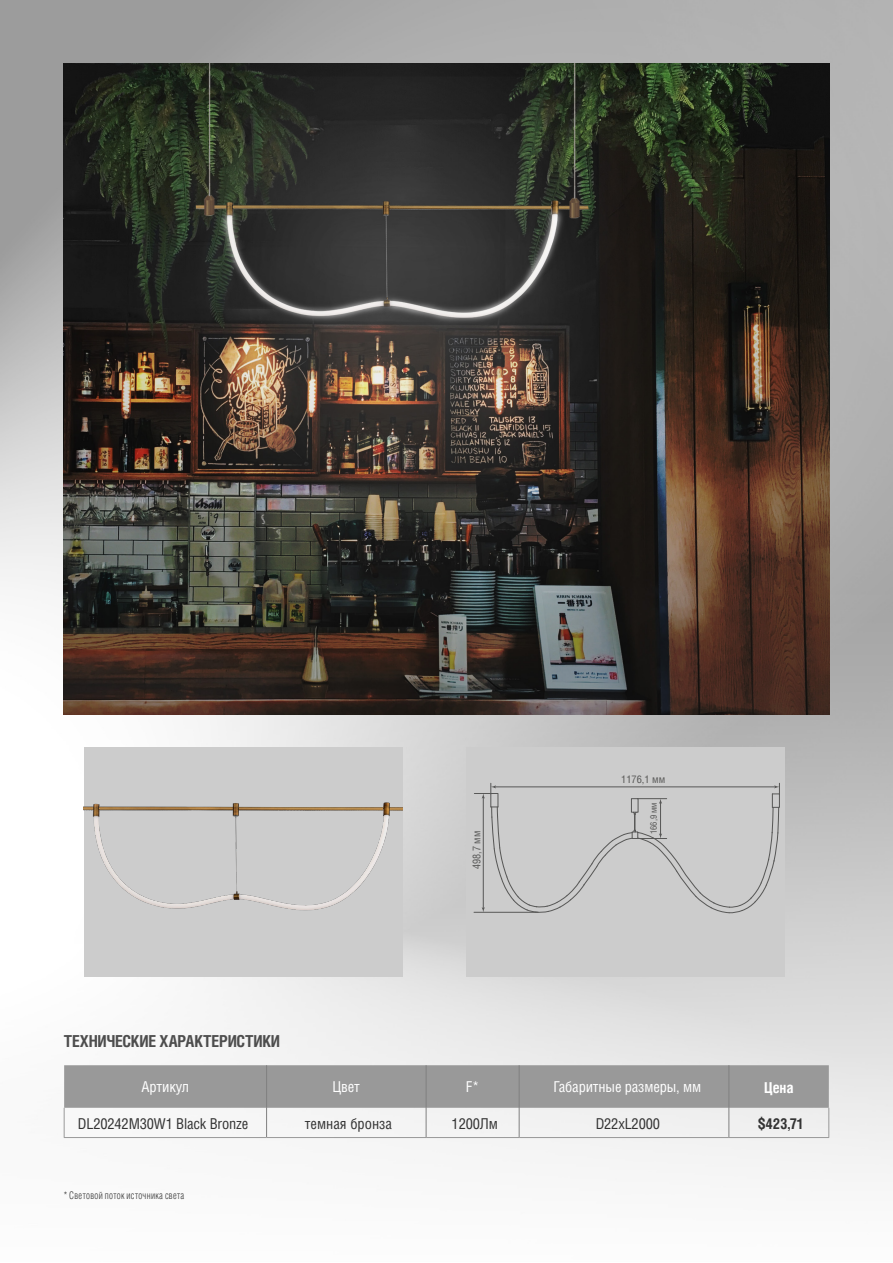
<style>
.page{position:relative;width:893px;height:1263px;background:#fff}
.page>*{position:absolute;margin:0;border:0;box-sizing:border-box;transform-origin:0 0}
.Заголовок{font:700 16.5px "Helios Cond C";letter-spacing:-.01em;color:#4d4d4d}
.t1{font:15px "Helios Cond C";letter-spacing:-.01em;color:#333}
.t2{font:15px "Helios Cond C";letter-spacing:-.01em;color:#fff}
.t3{font:700 15px "Helios Cond C";color:#333}
.t4{font:700 15px "Helios Cond C";color:#fff}
.t5{font:10.8px "Helios Cond C";color:#575756}
.Заголовок-2{font:10.5px "Helios Cond Light C";letter-spacing:.035em;color:#333;scale:.9 1}
.t6{font:10.5px "Helios Cond C";color:#575756}
.t7{font:9px "Helios Cond C";color:#575756}
</style>
<div class="page">
<img style="left:0;top:0;width:893px;height:1174px">
<img style="left:64px;top:64px;width:765px;height:650px">
<div style="left:84px;top:747px;width:319px;height:230px;background:#ccc"></div>
<img style="left:84px;top:802px;width:319px;height:109px">
<div style="left:466px;top:747px;width:319px;height:230px;background:#ccc"></div>
<svg style="left:474px;top:783px;width:306px;height:130px"></svg>
<hr style="left:64px;top:1137px;width:203px;height:1px;background:#999">
<hr style="left:267px;top:1137px;width:159px;height:1px;background:#999">
<hr style="left:426px;top:1137px;width:93px;height:1px;background:#999">
<hr style="left:519px;top:1137px;width:210px;height:1px;background:#999">
<hr style="left:729px;top:1137px;width:100px;height:1px;background:#999">
<svg style="left:64px;top:1065px;width:765px;height:72px"></svg>
<p class="Заголовок" style="left:64px;top:1031px;width:218px">ТЕХНИЧЕСКИЕ ХАРАКТЕРИСТИКИ</p>
<p class="t5" style="left:470px;top:869px;width:39px;rotate:-90deg">498,7 мм</p>
<p class="t6" style="left:621px;top:773px;width:46px">1176,1 мм</p>
<p class="t7" style="left:648px;top:834px;width:33px;rotate:-90deg">166,9 мм</p>
<p class="t2" style="left:142px;top:1078px;width:49px">Артикул</p>
<p class="t2" style="left:333px;top:1078px;width:29px">Цвет</p>
<p class="t2" style="left:466px;top:1078px;width:15px">F*</p>
<p class="t2" style="left:553px;top:1078px;width:149px">Габаритные размеры, мм</p>
<p class="t4" style="left:764px;top:1078px;width:31px">Цена</p>
<p class="t1" style="left:78px;top:1114px;width:172px">DL20242M30W1 Black Bronze</p>
<p class="t1" style="left:305px;top:1114px;width:89px">темная бронза</p>
<p class="t1" style="left:452px;top:1114px;width:48px">1200Лм</p>
<p class="t1" style="left:596px;top:1114px;width:66px">D22xL2000</p>
<p class="t3" style="left:758px;top:1114px;width:48px">$423,71</p>
<p class="Заголовок-2" style="left:64px;top:1190px;width:135px">* Световой поток источника света</p>
</div>
